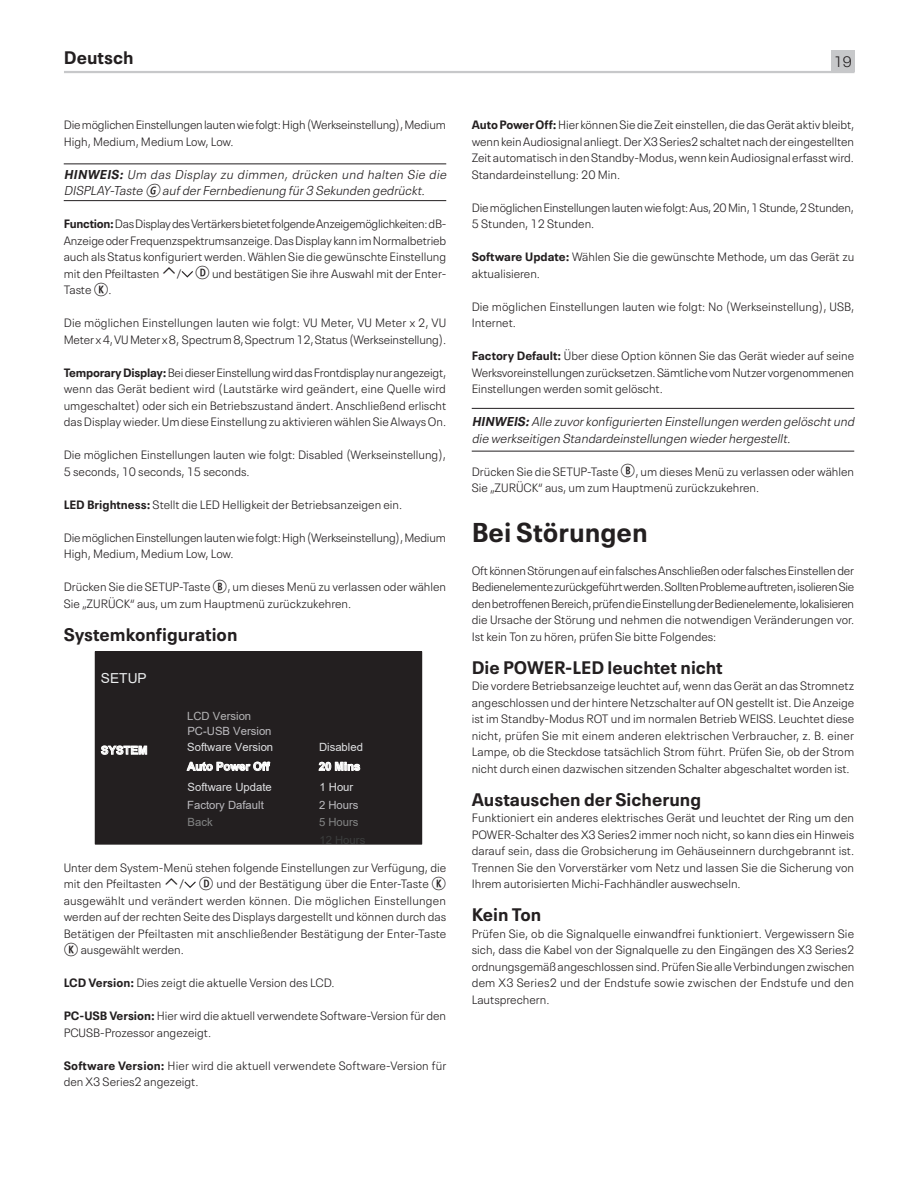
<style>
.page{position:relative;width:918px;height:1188px;background:#fff}
.page>*{position:absolute;margin:0;border:0;box-sizing:border-box;transform-origin:0 0}
.Heading_1{font:700 27px "Neue Plak Text";color:#231f20}
.Heading_2{font:700 18px "Neue Plak Text";color:#231f20}
.t1{font:300 15px "Neue Plak Text";color:#231f20}
.t2{font:13.8px "Arial";color:#edeff0}
.Note{font:italic 300 12.75px/16.5px "Neue Plak Text";color:#231f20}
.note_1{font:italic 300 12.75px/16.5px "Neue Plak Text";color:#231f20}
.Body_Text{font:300 12px/16.5px "Neue Plak Text";color:#231f20}
.Body_Text-2{font:300 12px/16.5px "Neue Plak Text";letter-spacing:-.02em;color:#231f20}
.t3{font:11.4px/18.5px "Arial";color:#e0e1e3}
.t4{font:11.4px/18.5px "Arial";color:#bcbbbf}
.t5{font:700 11.4px "Arial";color:#fff}
.t6{font:11.4px "Arial";color:#838484}
.t7{font:11.4px "Arial";color:#b4b4b5}
.t8{font:11.4px "Arial";color:#3b3d3d}
.s1{font-weight:700}
.s2{font-family:"Combi Numerals Pro";font-weight:400;font-size:18px}
.s3{color:#bcbbbf}
.s4{color:#e0e1e3}
</style>
<div class="page">
<div style="left:831px;top:51px;width:24px;height:21px;background:#c7c8ca"></div>
<hr style="left:64px;top:71px;width:791px;height:2px;background:#c7c8ca">
<hr style="left:64px;top:164px;width:382px;height:1px;background:#231f20">
<hr style="left:64px;top:200px;width:382px;height:1px;background:#231f20">
<svg style="left:182px;top:271px;width:11px;height:7px"></svg>
<div style="left:95px;top:652px;width:327px;height:192px;background:#231f20"></div>
<div style="left:95px;top:651px;width:327px;height:193px;border:1px solid #231f20"></div>
<svg style="left:101px;top:746px;width:46px;height:9px"></svg>
<svg style="left:187px;top:762px;width:83px;height:9px"></svg>
<svg style="left:319px;top:762px;width:41px;height:9px"></svg>
<svg style="left:184px;top:881px;width:12px;height:7px"></svg>
<hr style="left:472px;top:408px;width:382px;height:1px;background:#231f20">
<hr style="left:472px;top:451px;width:382px;height:1px;background:#231f20">
<h2 class="Heading_2" style="left:64px;top:42px;width:71px">Deutsch</h2>
<p class="t1" style="left:834px;top:50px;width:19px">19</p>
<p class="Body_Text" style="left:64px;top:115px;width:384px">Die möglichen Einstellungen lauten wie folgt: High (Werkseinstellung), Medium<br>High, Medium, Medium Low, Low.</p>
<p class="note_1" style="left:64px;top:165px;width:387px"><span class="s1">HINWEIS:</span> Um das Display zu dimmen, drücken und halten Sie die<br>DISPLAY-Taste <span class="s2">G</span> aufderFernbedienung für3 Sekunden gedrückt.</p>
<p class="Body_Text" style="left:64px;top:214px;width:384px;text-align:justify"><span class="s1">Function:</span> Das Display des Vertärkers bietet folgende Anzeigemöglichkeiten: dB-Anzeige oder Frequenzspektrumsanzeige. Das Display kann im Normalbetrieb auch als Status konfiguriert werden. Wählen Sie die gewünschte Einstellung mit den Pfeiltasten</p>
<p class="Body_Text" style="left:176px;top:264px;width:271px">/ <span class="s2">D</span> und bestätigen Sie ihre Auswahl mit der Enter-</p>
<p class="Body_Text" style="left:64px;top:280px;width:49px">Taste <span class="s2">K</span>.</p>
<p class="Body_Text" style="left:64px;top:313px;width:384px">Die möglichen Einstellungen lauten wie folgt: VU Meter, VU Meter x 2, VU<br>Meter x 4, VU Meter x 8, Spectrum 8, Spectrum 12, Status (Werkseinstellung).</p>
<p class="Body_Text" style="left:64px;top:363px;width:384px;text-align:justify"><span class="s1">Temporary Display:</span> Bei dieser Einstellung wird das Frontdisplay nur angezeigt, wenn das Gerät bedient wird (Lautstärke wird geändert, eine Quelle wird umgeschaltet) oder sich ein Betriebszustand ändert. Anschließend erlischt das Display wieder. Um diese Einstellung zu aktivieren wählen Sie Always On.</p>
<p class="Body_Text" style="left:64px;top:445px;width:384px">Die möglichen Einstellungen lauten wie folgt: Disabled (Werkseinstellung),<br>5 seconds, 10 seconds, 15 seconds.</p>
<p class="Body_Text" style="left:64px;top:495px;width:340px"><span class="s1">LED Brightness:</span> Stellt die LED Helligkeit der Betriebsanzeigen ein.</p>
<p class="Body_Text" style="left:64px;top:528px;width:384px">Die möglichen Einstellungen lauten wie folgt: High (Werkseinstellung), Medium<br>High, Medium, Medium Low, Low.</p>
<p class="Body_Text" style="left:64px;top:577px;width:384px">Drücken Sie die SETUP-Taste <span class="s2">B</span>, um dieses Menü zu verlassen oder wählen<br>Sie „ZURÜCK“ aus, um zum Hauptmenü zurückzukehren.</p>
<p class="Heading_2" style="left:64px;top:619px;width:175px">Systemkonfiguration</p>
<p class="t2" style="left:101px;top:669px;width:47px">SETUP</p>
<p class="t5" style="left:101px;top:742px;width:48px">SYSTEM</p>
<p class="t7" style="left:187px;top:708px;width:66px">LCD Version</p>
<p class="t4" style="left:187px;top:722px;width:86px">PC-USB Version</p>
<p class="t3" style="left:187px;top:738px;width:88px">Software Version</p>
<p class="t3" style="left:187px;top:778px;width:86px">Software Update<br><span class="s3">Factory Dafault</span></p>
<p class="t3" style="left:319px;top:738px;width:45px">Disabled</p>
<p class="t4" style="left:319px;top:778px;width:41px"><span class="s4">1 Hour<br></span>2 Hours</p>
<p class="t5" style="left:187px;top:758px;width:84px">Auto Power Off</p>
<p class="t5" style="left:319px;top:758px;width:43px">20 Mins</p>
<p class="t6" style="left:188px;top:814px;width:27px">Back</p>
<p class="t6" style="left:319px;top:814px;width:41px">5 Hours</p>
<p class="t8" style="left:319px;top:832px;width:47px">12 Hours</p>
<p class="Body_Text" style="left:64px;top:858px;width:384px">Unter dem System-Menü stehen folgende Einstellungen zur Verfügung, die mit den Pfeiltasten</p>
<p class="Body_Text" style="left:64px;top:874px;width:384px;text-align:justify;text-indent:115px">/ <span class="s2">D</span> und der Bestätigung über die Enter-Taste <span class="s2">K </span>ausgewählt und verändert werden können. Die möglichen Einstellungen werden auf der rechten Seite des Displays dargestellt und können durch das Betätigen der Pfeiltasten mit anschließender Bestätigung der Enter-Taste <span class="s2">K</span> ausgewählt werden.</p>
<p class="Body_Text" style="left:64px;top:973px;width:272px"><span class="s1">LCD Version:</span> Dies zeigt die aktuelle Version des LCD.</p>
<p class="Body_Text" style="left:64px;top:1006px;width:384px"><span class="s1">PC-USB Version:</span> Hier wird die aktuell verwendete Software-Version für den<br>PCUSB-Prozessor angezeigt.</p>
<p class="Body_Text" style="left:64px;top:1056px;width:384px"><span class="s1">Software Version:</span> Hier wird die aktuell verwendete Software-Version für den X3 Series2 angezeigt.</p>
<p class="Body_Text" style="left:472px;top:115px;width:384px;text-align:justify"><span class="s1">Auto Power Off:</span> Hier können Sie die Zeit einstellen, die das Gerät aktiv bleibt, wenn kein Audiosignal anliegt. Der X3 Series2 schaltet nach der eingestellten Zeit automatisch in den Standby-Modus, wenn kein Audiosignal erfasst wird.<br>Standardeinstellung: 20 Min.</p>
<p class="Body_Text-2" style="left:472px;top:198px;width:384px">Die möglichen Einstellungen lauten wie folgt: Aus, 20 Min, 1 Stunde, 2 Stunden,<br>5 Stunden, 12 Stunden.</p>
<p class="Body_Text" style="left:472px;top:247px;width:384px"><span class="s1">Software Update:</span> Wählen Sie die gewünschte Methode, um das Gerät zu aktualisieren.</p>
<p class="Body_Text" style="left:472px;top:297px;width:384px">Die möglichen Einstellungen lauten wie folgt: No (Werkseinstellung), USB,<br>Internet.</p>
<p class="Body_Text" style="left:472px;top:346px;width:384px;text-align:justify"><span class="s1">Factory Default:</span> Über diese Option können Sie das Gerät wieder auf seine Werksvoreinstellungen zurücksetzen. Sämtliche vom Nutzer vorgenommenen Einstellungen werden somit gelöscht.</p>
<p class="Note" style="left:472px;top:412px;width:387px"><span class="s1">HINWEIS:</span>Alle zuvorkonfigurierten Einstellungen werden gelöschtund die werkseitigen Standardeinstellungen wiederhergestellt.</p>
<p class="Body_Text" style="left:472px;top:462px;width:384px">Drücken Sie die SETUP-Taste <span class="s2">B</span>, um dieses Menü zu verlassen oder wählen<br>Sie „ZURÜCK“ aus, um zum Hauptmenü zurückzukehren.</p>
<p class="Heading_1" style="left:472px;top:510px;width:178px">Bei Störungen</p>
<p class="Body_Text" style="left:472px;top:561px;width:384px;text-align:justify">Oft können Störungen auf ein falsches Anschließen oder falsches Einstellen der Bedienelemente zurückgeführt werden. Sollten Probleme auftreten, isolieren Sie den betroffenen Bereich, prüfen die Einstellung der Bedienelemente, lokalisieren die Ursache der Störung und nehmen die notwendigen Veränderungen vor.<br>Ist kein Ton zu hören, prüfen Sie bitte Folgendes:</p>
<p class="Heading_2" style="left:472px;top:652px;width:253px">Die POWER-LED leuchtet nicht</p>
<p class="Body_Text" style="left:472px;top:676px;width:384px;text-align:justify">Die vordere Betriebsanzeige leuchtet auf, wenn das Gerät an das Stromnetz angeschlossen und der hintere Netzschalter auf ON gestellt ist. Die Anzeige ist im Standby-Modus ROT und im normalen Betrieb WEISS. Leuchtet diese nicht, prüfen Sie mit einem anderen elektrischen Verbraucher, z. B. einer Lampe, ob die Steckdose tatsächlich Strom führt. Prüfen Sie, ob der Strom nicht durch einen dazwischen sitzenden Schalter abgeschaltet worden ist.</p>
<p class="Heading_2" style="left:472px;top:784px;width:231px">Austauschen der Sicherung</p>
<p class="Body_Text" style="left:472px;top:808px;width:384px;text-align:justify">Funktioniert ein anderes elektrisches Gerät und leuchtet der Ring um den POWER-Schalter des X3 Series2 immer noch nicht, so kann dies ein Hinweis darauf sein, dass die Grobsicherung im Gehäuseinnern durchgebrannt ist.<br>Trennen Sie den Vorverstärker vom Netz und lassen Sie die Sicherung von Ihrem autorisierten Michi-Fachhändler auswechseln.</p>
<p class="Heading_2" style="left:472px;top:900px;width:71px">Kein Ton</p>
<p class="Body_Text" style="left:472px;top:924px;width:384px;text-align:justify">Prüfen Sie, ob die Signalquelle einwandfrei funktioniert. Vergewissern Sie sich, dass die Kabel von der Signalquelle zu den Eingängen des X3 Series2 ordnungsgemäß angeschlossen sind. Prüfen Sie alle Verbindungen zwischen dem X3 Series2 und der Endstufe sowie zwischen der Endstufe und den Lautsprechern.</p>
</div>
